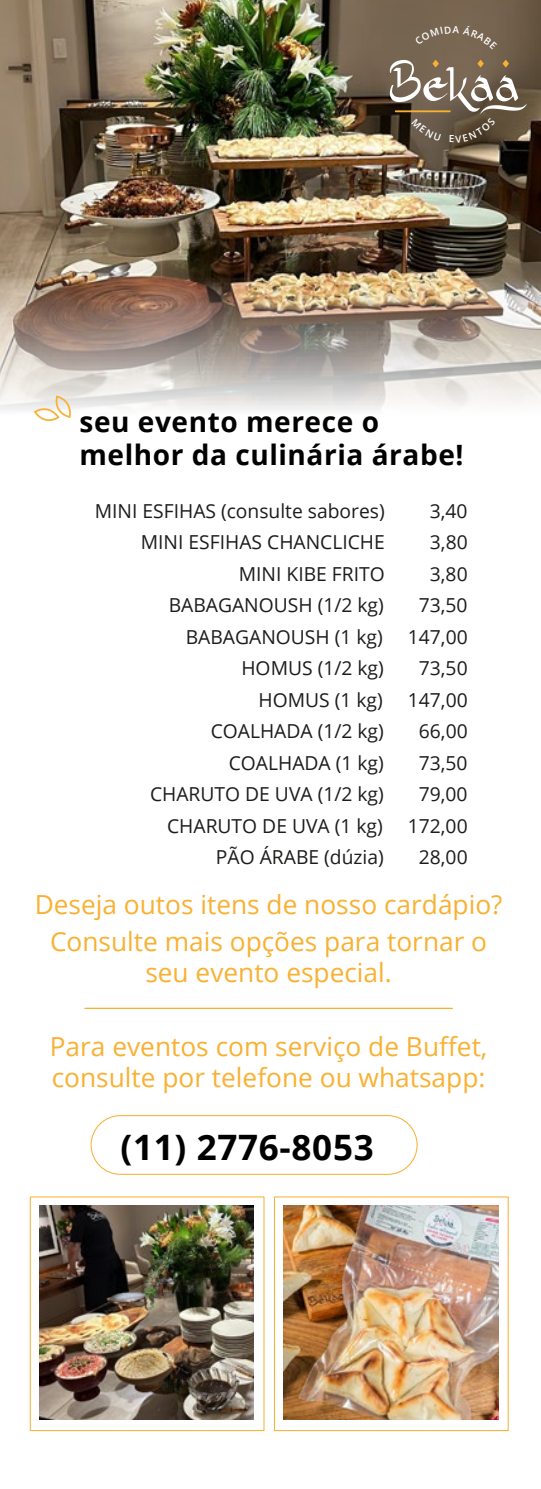
<style>
.page{position:relative;width:541px;height:1489px;background:#fff}
.page>*{position:absolute;margin:0;border:0;box-sizing:border-box;transform-origin:0 0}
.t1{font:700 35px "Open Sans";letter-spacing:.02em;color:#000}
.t2{font:700 28px/33.6px "Open Sans";letter-spacing:.02em;color:#000}
.t3{font:26.25px/36.8px "Open Sans";color:#f8b133;text-align:center}
.t4{font:19.25px "Open Sans";color:#1c1c1b}
</style>
<div class="page">
<img style="left:0;top:0;width:541px;height:275px">
<img style="left:0;top:275px;width:541px;height:135px">
<svg style="left:33px;top:394px;width:40px;height:27px"></svg>
<hr style="left:85px;top:1007px;width:367px;height:1px;background:#f8b133">
<img style="left:40px;top:1205px;width:214px;height:214px">
<img style="left:284px;top:1205px;width:214px;height:214px">
<div style="left:91px;top:1114px;width:326px;height:60px;border:1px solid #f8b133;border-radius:29px"></div>
<div style="left:414px;top:25px;width:83px;height:24px;background:#786651"></div>
<svg style="left:389px;top:60px;width:137px;height:82px;background:#7b6d5c"></svg>
<h2 class="t2" style="left:79px;top:404px;width:385px">seu evento merece o melhor da culinária árabe!</h2>
<p class="t4" style="left:95px;top:497px;width:291px">MINI ESFIHAS (consulte sabores)</p>
<p class="t4" style="left:430px;top:497px;width:39px">3,40</p>
<p class="t4" style="left:141px;top:529px;width:245px">MINI ESFIHAS CHANCLICHE</p>
<p class="t4" style="left:430px;top:529px;width:39px">3,80</p>
<p class="t4" style="left:239px;top:560px;width:147px">MINI KIBE FRITO</p>
<p class="t4" style="left:430px;top:560px;width:39px">3,80</p>
<p class="t4" style="left:169px;top:592px;width:216px">BABAGANOUSH (1/2 kg)</p>
<p class="t4" style="left:419px;top:592px;width:50px">73,50</p>
<p class="t4" style="left:186px;top:623px;width:198px">BABAGANOUSH (1 kg)</p>
<p class="t4" style="left:408px;top:623px;width:61px">147,00</p>
<p class="t4" style="left:241px;top:655px;width:144px">HOMUS (1/2 kg)</p>
<p class="t4" style="left:419px;top:655px;width:50px">73,50</p>
<p class="t4" style="left:258px;top:686px;width:126px">HOMUS (1 kg)</p>
<p class="t4" style="left:408px;top:686px;width:61px">147,00</p>
<p class="t4" style="left:210px;top:718px;width:175px">COALHADA (1/2 kg)</p>
<p class="t4" style="left:419px;top:718px;width:50px">66,00</p>
<p class="t4" style="left:229px;top:749px;width:156px">COALHADA (1 kg)</p>
<p class="t4" style="left:419px;top:749px;width:50px">73,50</p>
<p class="t4" style="left:150px;top:781px;width:235px">CHARUTO DE UVA (1/2 kg)</p>
<p class="t4" style="left:419px;top:781px;width:50px">79,00</p>
<p class="t4" style="left:167px;top:812px;width:217px">CHARUTO DE UVA (1 kg)</p>
<p class="t4" style="left:408px;top:812px;width:61px">172,00</p>
<p class="t4" style="left:216px;top:844px;width:169px">PÃO ÁRABE (dúzia)</p>
<p class="t4" style="left:419px;top:844px;width:50px">28,00</p>
<h3 class="t3" style="left:35px;top:885px;width:469px">Deseja outos itens de nosso cardápio?<br>Consulte mais opções para tornar o</h3>
<h3 class="t3" style="left:145px;top:953px;width:248px">seu evento especial.</h3>
<h3 class="t3" style="left:50px;top:1029px;width:439px;line-height:31.5px;text-align:left">Para eventos com serviço de Buffet, consulte por telefone ou whatsapp:</h3>
<h1 class="t1" style="left:120px;top:1122px;width:255px">(11) 2776-8053</h1>
</div>
